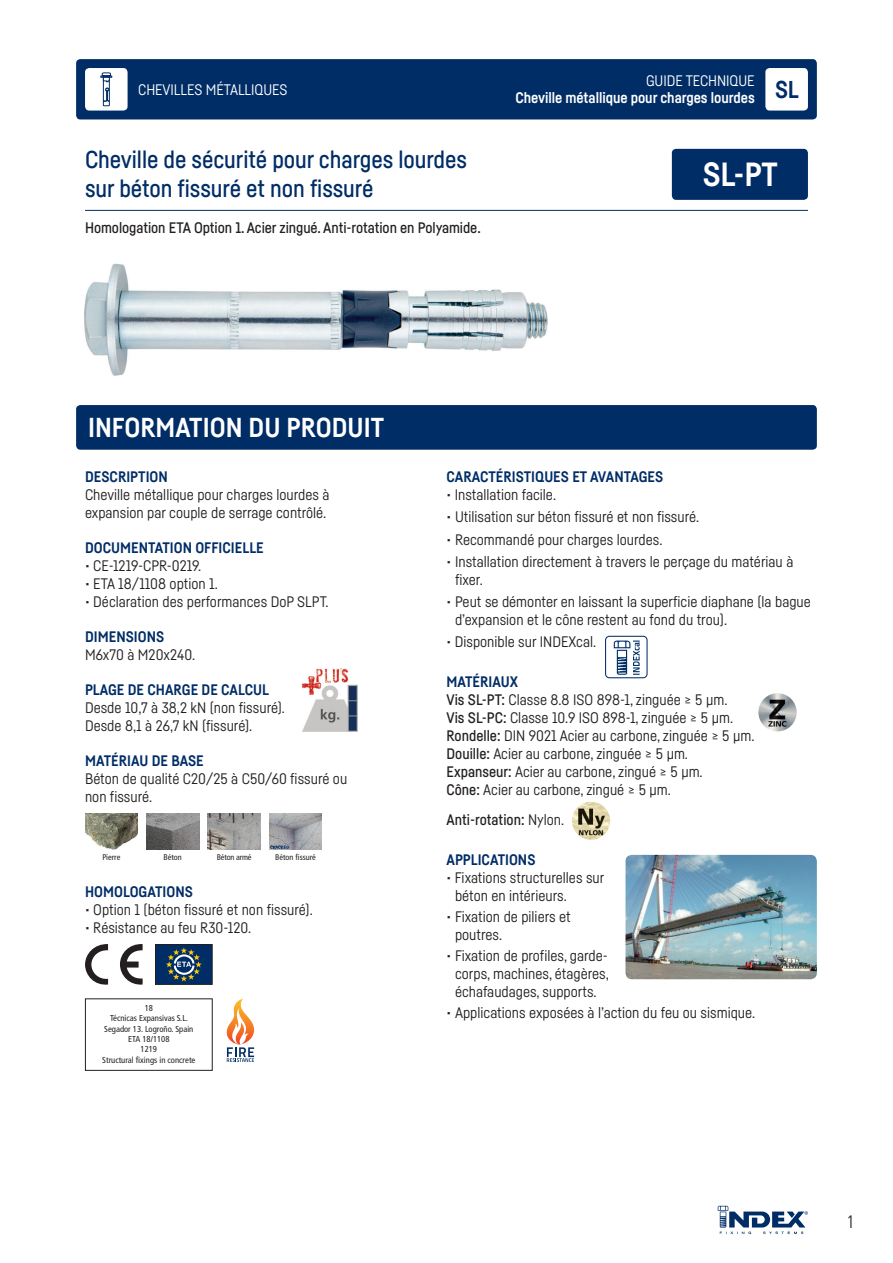
<style>
.page{position:relative;width:893px;height:1263px;background:#fff}
.page>*{position:absolute;margin:0;border:0;box-sizing:border-box;transform-origin:0 0}
.t1{font:700 33px "Fabrikat";color:#fff}
.t2{font:700 27px "Fabrikat";color:#fff}
.t3{font:500 24px/28.8px "Fabrikat";letter-spacing:-.005em;color:#002d66}
.t4{font:700 24px "Fabrikat";color:#002d66}
.t5{font:300 condensed 18px "Frutiger LT Std";color:#231f20}
.t6{font:15px/18px "Fabrikat";color:#231f20}
.t7{font:700 15px "Fabrikat";color:#002d66}
.t8{font:500 15px "Fabrikat";letter-spacing:-.005em;color:#231f20}
.t9{font:700 15px "Fabrikat";letter-spacing:-.005em;color:#fff}
.t10{font:15px "Fabrikat";letter-spacing:-.005em;color:#fff}
.t11{font:condensed 8.7px/10.4px "Frutiger LT Std";color:#231f20;text-align:center}
.t12{font:condensed 8.25px "Frutiger LT Std";color:#231f20}
.t13{font:condensed 8.25px "Frutiger LT Std";letter-spacing:-.02em;color:#231f20}
.s1{font-weight:700;color:#002d66}
.s2{font-weight:500}
.s3{font-weight:400}
</style>
<div class="page">
<div style="left:76px;top:59px;width:741px;height:60px;background:#002d66;border-radius:4px"></div>
<div style="left:765px;top:68px;width:43px;height:43px;background:#fff;border-radius:4px"></div>
<div style="left:85px;top:68px;width:43px;height:43px;background:#fff;border-radius:4px"></div>
<svg style="left:100px;top:72px;width:13px;height:35px"></svg>
<svg style="left:718px;top:1206px;width:90px;height:28px"></svg>
<img style="left:84px;top:263px;width:464px;height:113px">
<hr style="left:85px;top:210px;width:723px;height:1px;background:#002d66">
<svg style="left:155px;top:944px;width:58px;height:41px;background:#254464"></svg>
<svg style="left:85px;top:998px;width:128px;height:73px"></svg>
<svg style="left:120px;top:944px;width:23px;height:41px"></svg>
<svg style="left:85px;top:944px;width:23px;height:41px"></svg>
<img style="left:625px;top:855px;width:192px;height:124px">
<img style="left:758px;top:693px;width:39px;height:38px;border-radius:19px">
<img style="left:572px;top:801px;width:38px;height:39px;border-radius:19px">
<svg style="left:226px;top:998px;width:28px;height:64px"></svg>
<div style="left:76px;top:405px;width:741px;height:45px;background:#002d66;border-radius:4px"></div>
<img style="left:613px;top:638px;width:33px;height:37px">
<div style="left:605px;top:636px;width:43px;height:42px;border:1px solid #002d66;border-radius:4px"></div>
<div style="left:672px;top:149px;width:136px;height:51px;background:#002d66;border-radius:4px"></div>
<img style="left:303px;top:668px;width:54px;height:63px">
<img style="left:146px;top:813px;width:53px;height:37px">
<img style="left:269px;top:813px;width:53px;height:37px">
<img style="left:85px;top:813px;width:53px;height:37px">
<img style="left:208px;top:813px;width:52px;height:37px">
<p class="t10" style="left:646px;top:71px;width:110px">GUIDE TECHNIQUE</p>
<p class="t9" style="left:515px;top:88px;width:241px">Cheville métallique pour charges lourdes</p>
<p class="t10" style="left:138px;top:80px;width:151px">CHEVILLES MÉTALLIQUES</p>
<h3 class="t4" style="left:775px;top:74px;width:25px">SL</h3>
<h3 class="t3" style="left:85px;top:145px;width:383px">Cheville de sécurité pour charges lourdes sur béton fissuré et non fissuré</h3>
<p class="t8" style="left:85px;top:219px;width:397px">Homologation ETA Option 1. Acier zingué. Anti-rotation en Polyamide.</p>
<h1 class="t1" style="left:703px;top:154px;width:77px">SL-PT</h1>
<h2 class="t2" style="left:88px;top:411px;width:298px">INFORMATION DU PRODUIT</h2>
<p class="t7" style="left:85px;top:468px;width:84px">DESCRIPTION</p>
<p class="t6" style="left:85px;top:485px;width:246px">Cheville métallique pour charges lourdes à expansion par couple de serrage contrôlé.</p>
<p class="t7" style="left:85px;top:539px;width:180px">DOCUMENTATION OFFICIELLE</p>
<p class="t6" style="left:85px;top:556px;width:118px">• CE-1219-CPR-0219.</p>
<p class="t6" style="left:85px;top:574px;width:134px">• ETA 18/1108 option 1.</p>
<p class="t6" style="left:85px;top:592px;width:245px">• Déclaration des performances DoP SLPT.</p>
<p class="t7" style="left:85px;top:628px;width:81px">DIMENSIONS</p>
<p class="t6" style="left:85px;top:645px;width:112px">M6x70 à M20x240.</p>
<p class="t7" style="left:85px;top:681px;width:186px">PLAGE DE CHARGE DE CALCUL</p>
<p class="t6" style="left:85px;top:698px;width:201px">Desde 10,7 à 38,2 kN (non fissuré).<br>Desde 8,1 à 26,7 kN (fissuré).</p>
<p class="t7" style="left:85px;top:752px;width:120px">MATÉRIAU DE BASE</p>
<p class="t6" style="left:85px;top:769px;width:264px">Béton de qualité C20/25 à C50/60 fissuré ou non fissuré.</p>
<p class="t12" style="left:102px;top:853px;width:20px">Pierre</p>
<p class="t12" style="left:164px;top:853px;width:20px">Béton</p>
<p class="t13" style="left:217px;top:853px;width:36px">Béton armé</p>
<p class="t12" style="left:275px;top:853px;width:42px">Béton fissuré</p>
<p class="t7" style="left:85px;top:882px;width:109px">HOMOLOGATIONS</p>
<p class="t6" style="left:85px;top:900px;width:229px">• Option 1 (béton fissuré et non fissuré).</p>
<p class="t6" style="left:85px;top:918px;width:168px">• Résistance au feu R30-120.</p>
<p class="t11" style="left:102px;top:1003px;width:95px">18<br>Técnicas Expansivas S.L.<br>Segador 13. Logroño. Spain<br>ETA 18/1108<br>1219<br>Structural fixings in concrete</p>
<p class="t7" style="left:446px;top:468px;width:218px">CARACTÉRISTIQUES ET AVANTAGES</p>
<p class="t6" style="left:446px;top:485px;width:111px">• Installation facile.</p>
<p class="t6" style="left:446px;top:508px;width:254px">• Utilisation sur béton fissuré et non fissuré.</p>
<p class="t6" style="left:446px;top:530px;width:218px">• Recommandé pour charges lourdes.</p>
<p class="t6" style="left:455px;top:552px;width:340px;text-indent:-9px">• Installation directement à travers le perçage du matériau à fixer.</p>
<p class="t6" style="left:455px;top:592px;width:357px;text-indent:-9px">• Peut se démonter en laissant la superficie diaphane (la bague d’expansion et le cône restent au fond du trou).</p>
<p class="t6" style="left:446px;top:633px;width:151px">• Disponible sur INDEXcal.</p>
<p class="t6" style="left:446px;top:672px;width:309px"><span class="s1">MATÉRIAUX<br></span><span class="s2">Vis SL-PT:</span> Classe 8.8 ISO 898-1, zinguée ≥ 5 μm.<br><span class="s2">Vis SL-PC:</span> Classe 10.9 ISO 898-1, zinguée ≥ 5 μm.<br><span class="s2">Rondelle:</span> DIN 9021 Acier au carbone, zinguée ≥ 5 μm.<br><span class="s2">Douille:</span> Acier au carbone, zinguée ≥ 5 μm.<br><span class="s2">Expanseur:</span> Acier au carbone, zingué ≥ 5 μm.<br><span class="s2">Cône:</span> Acier au carbone, zingué ≥ 5 μm.</p>
<p class="t8" style="left:446px;top:811px;width:119px">Anti-rotation: <span class="s3">Nylon.</span></p>
<p class="t7" style="left:446px;top:850px;width:91px">APPLICATIONS</p>
<p class="t6" style="left:455px;top:868px;width:151px;text-indent:-9px">• Fixations structurelles sur béton en intérieurs.</p>
<p class="t6" style="left:455px;top:907px;width:117px;text-indent:-9px">• Fixation de piliers et poutres.</p>
<p class="t6" style="left:446px;top:946px;width:164px;text-align:center">• Fixation de profiles, garde&shy;corps, machines, étagères, échafaudages, supports.</p>
<p class="t6" style="left:446px;top:1003px;width:310px">• Applications exposées à l’action du feu ou sismique.</p>
<p class="t5" style="left:846px;top:1211px;width:10px">1</p>
</div>
